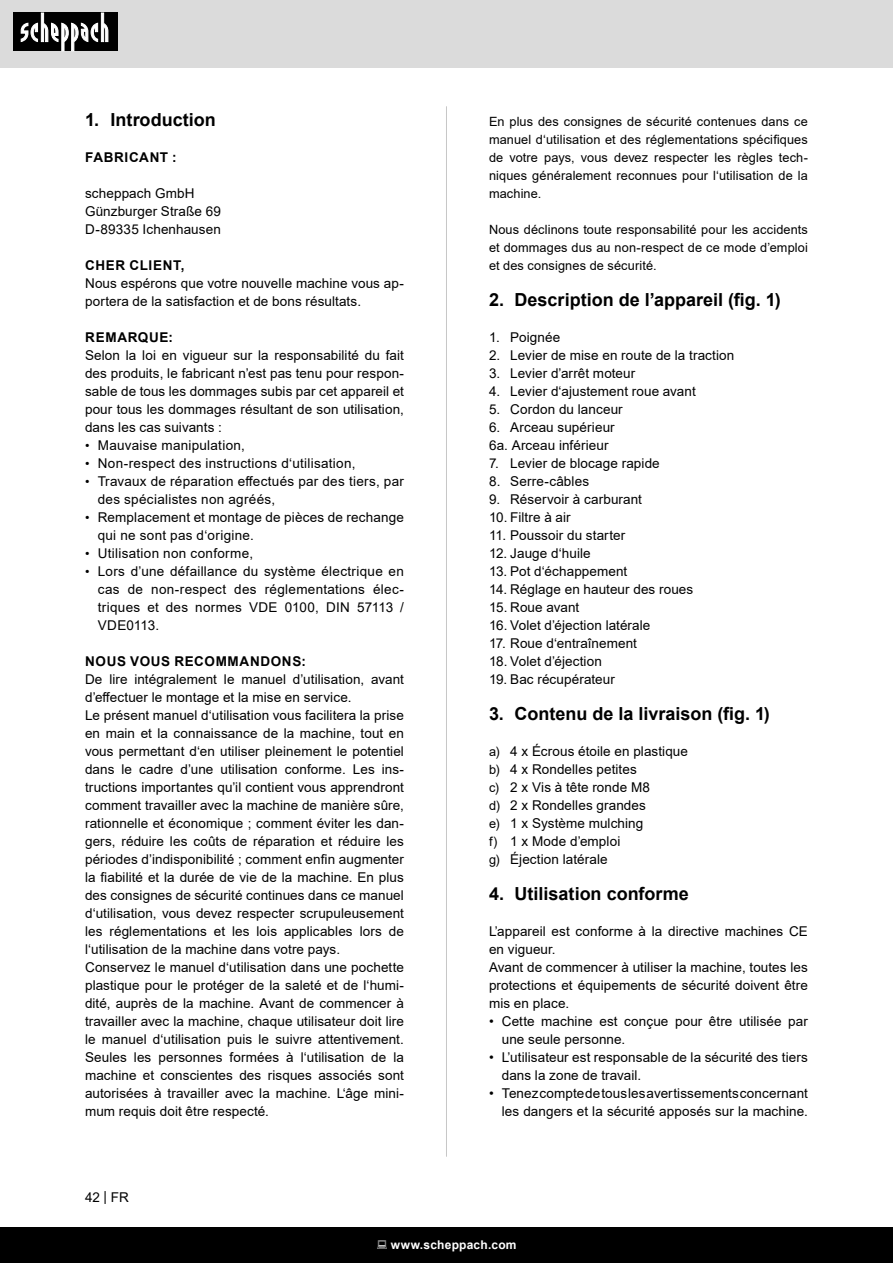
<style>
.page{position:relative;width:893px;height:1263px;background:#fff}
.page>*{position:absolute;margin:0;border:0;box-sizing:border-box;transform-origin:0 0}
.t1{font:700 18px "Arial";color:#000}
.Grundtext{font:13.5px/18px "Arial";letter-spacing:.01em;color:#000}
.Headline_klein{font:700 13.5px "Arial";letter-spacing:.05em;color:#000}
.Grundtext-2{font:12.75px/18px "Arial";letter-spacing:.01em;color:#000;text-align:justify}
.t2{font:700 12px "Arial";letter-spacing:.02em;color:#fff}
.s1{font-size:12.75px}
</style>
<div class="page">
<div style="left:0;top:0;width:893px;height:67px;background:#dbdbdb"></div>
<div style="left:0;top:1227px;width:893px;height:36px;background:#000"></div>
<div style="left:13px;top:13px;width:105px;height:38px;background:#000"></div>
<svg style="left:21px;top:13px;width:87px;height:38px"></svg>
<hr style="left:446px;top:106px;width:1px;height:1051px;background:#c7c7c7">
<p class="t1" style="left:85px;top:107px;width:132px">1. Introduction</p>
<p class="Headline_klein" style="left:85px;top:148px;width:93px">FABRICANT :</p>
<p class="Grundtext" style="left:85px;top:184px;width:111px">scheppach GmbH</p>
<p class="Grundtext" style="left:85px;top:202px;width:137px">Günzburger Straße 69</p>
<p class="Grundtext" style="left:85px;top:220px;width:137px">D-89335 Ichenhausen</p>
<p class="Headline_klein" style="left:85px;top:256px;width:101px">CHER CLIENT,</p>
<p class="Grundtext" style="left:85px;top:274px;width:320px">Nous espérons que votre nouvelle machine vous ap&shy;portera de la satisfaction et de bons résultats.</p>
<p class="Headline_klein" style="left:85px;top:328px;width:89px">REMARQUE:</p>
<p class="Grundtext" style="left:85px;top:346px;width:320px;text-align:justify">Selon la loi en vigueur sur la responsabilité du fait des produits, le fabricant n’est pas tenu pour respon&shy;sable de tous les dommages subis par cet appareil et pour tous les dommages résultant de son utilisation, dans les cas suivants :</p>
<p class="Grundtext" style="left:85px;top:436px;width:161px"><span class="s1">•</span> Mauvaise manipulation,</p>
<p class="Grundtext" style="left:85px;top:454px;width:272px"><span class="s1">•</span> Non-respect des instructions d‘utilisation,</p>
<p class="Grundtext" style="left:98px;top:472px;width:308px;text-indent:-13px"><span class="s1">•</span> Travaux de réparation effectués par des tiers, par des spécialistes non agréés,</p>
<p class="Grundtext" style="left:98px;top:508px;width:308px;text-indent:-13px"><span class="s1">•</span> Remplacement et montage de pièces de rechange qui ne sont pas d‘origine.</p>
<p class="Grundtext" style="left:85px;top:544px;width:170px"><span class="s1">•</span> Utilisation non conforme,</p>
<p class="Grundtext" style="left:98px;top:562px;width:308px;text-align:justify;text-indent:-13px"><span class="s1">•</span> Lors d’une défaillance du système électrique en cas de non-respect des réglementations élec&shy;triques et des normes VDE 0100, DIN 57113 / VDE0113.</p>
<p class="Headline_klein" style="left:85px;top:652px;width:222px">NOUS VOUS RECOMMANDONS:</p>
<p class="Grundtext" style="left:85px;top:670px;width:320px">De lire intégralement le manuel d’utilisation, avant d’effectuer le montage et la mise en service.</p>
<p class="Grundtext" style="left:85px;top:706px;width:320px;text-align:justify">Le présent manuel d‘utilisation vous facilitera la prise en main et la connaissance de la machine, tout en vous permettant d‘en utiliser pleinement le potentiel dans le cadre d’une utilisation conforme. Les ins&shy;tructions importantes qu’il contient vous apprendront comment travailler avec la machine de manière sûre, rationnelle et économique ; comment éviter les dan&shy;gers, réduire les coûts de réparation et réduire les périodes d’indisponibilité ; comment enfin augmenter la fiabilité et la durée de vie de la machine. En plus des consignes de sécurité continues dans ce manuel d‘utilisation, vous devez respecter scrupuleusement les réglementations et les lois applicables lors de l‘utilisation de la machine dans votre pays.</p>
<p class="Grundtext" style="left:85px;top:958px;width:320px;text-align:justify">Conservez le manuel d‘utilisation dans une pochette plastique pour le protéger de la saleté et de l‘humi&shy;dité, auprès de la machine. Avant de commencer à travailler avec la machine, chaque utilisateur doit lire le manuel d‘utilisation puis le suivre attentivement.<br>Seules les personnes formées à l‘utilisation de la machine et conscientes des risques associés sont autorisées à travailler avec la machine. L‘âge mini&shy;mum requis doit être respecté.</p>
<p class="Grundtext" style="left:85px;top:1188px;width:45px">42 | FR</p>
<p class="Grundtext-2" style="left:489px;top:112px;width:320px">En plus des consignes de sécurité contenues dans ce manuel d‘utilisation et des réglementations spécifiques de votre pays, vous devez respecter les règles tech&shy;niques généralement reconnues pour l‘utilisation de la machine.</p>
<p class="Grundtext-2" style="left:489px;top:220px;width:320px">Nous déclinons toute responsabilité pour les accidents et dommages dus au non-respect de ce mode dʼemploi et des consignes de sécurité.</p>
<p class="t1" style="left:489px;top:287px;width:293px">2. Description de l’appareil (fig. 1)</p>
<p class="Grundtext" style="left:489px;top:328px;width:73px">1. Poignée</p>
<p class="Grundtext" style="left:489px;top:346px;width:247px">2. Levier de mise en route de la traction</p>
<p class="Grundtext" style="left:489px;top:364px;width:148px">3. Levier d’arrêt moteur</p>
<p class="Grundtext" style="left:489px;top:382px;width:208px">4. Levier d‘ajustement roue avant</p>
<p class="Grundtext" style="left:489px;top:400px;width:135px">5. Cordon du lanceur</p>
<p class="Grundtext" style="left:489px;top:418px;width:127px">6. Arceau supérieur</p>
<p class="Grundtext" style="left:489px;top:436px;width:121px">6a. Arceau inférieur</p>
<p class="Grundtext" style="left:489px;top:454px;width:172px">7. Levier de blocage rapide</p>
<p class="Grundtext" style="left:489px;top:472px;width:102px">8. Serre-câbles</p>
<p class="Grundtext" style="left:489px;top:490px;width:155px">9. Réservoir à carburant</p>
<p class="Grundtext" style="left:489px;top:508px;width:83px">10. Filtre à air</p>
<p class="Grundtext" style="left:489px;top:526px;width:138px">11. Poussoir du starter</p>
<p class="Grundtext" style="left:489px;top:544px;width:103px">12. Jauge d‘huile</p>
<p class="Grundtext" style="left:489px;top:562px;width:140px">13. Pot d‘échappement</p>
<p class="Grundtext" style="left:489px;top:580px;width:206px">14. Réglage en hauteur des roues</p>
<p class="Grundtext" style="left:489px;top:598px;width:92px">15. Roue avant</p>
<p class="Grundtext" style="left:489px;top:616px;width:163px">16. Volet d’éjection latérale</p>
<p class="Grundtext" style="left:489px;top:634px;width:149px">17. Roue d‘entraînement</p>
<p class="Grundtext" style="left:489px;top:652px;width:114px">18. Volet d’éjection</p>
<p class="Grundtext" style="left:489px;top:670px;width:127px">19. Bac récupérateur</p>
<p class="t1" style="left:489px;top:701px;width:282px">3. Contenu de la livraison (fig. 1)</p>
<p class="Grundtext" style="left:489px;top:742px;width:201px"><span class="s1">a)</span> 4 x Écrous étoile en plastique</p>
<p class="Grundtext" style="left:489px;top:760px;width:149px"><span class="s1">b)</span> 4 x Rondelles petites</p>
<p class="Grundtext" style="left:489px;top:778px;width:163px"><span class="s1">c)</span> 2 x Vis à tête ronde M8</p>
<p class="Grundtext" style="left:489px;top:796px;width:158px"><span class="s1">d)</span> 2 x Rondelles grandes</p>
<p class="Grundtext" style="left:489px;top:814px;width:156px"><span class="s1">e)</span> 1 x Système mulching</p>
<p class="Grundtext" style="left:489px;top:832px;width:133px"><span class="s1">f)</span> 1 x Mode d’emploi</p>
<p class="Grundtext" style="left:489px;top:850px;width:120px"><span class="s1">g)</span> Éjection latérale</p>
<p class="t1" style="left:489px;top:881px;width:201px">4. Utilisation conforme</p>
<p class="Grundtext" style="left:489px;top:922px;width:320px">L’appareil est conforme à la directive machines CE en vigueur.</p>
<p class="Grundtext" style="left:489px;top:958px;width:320px;text-align:justify">Avant de commencer à utiliser la machine, toutes les protections et équipements de sécurité doivent être mis en place.</p>
<p class="Grundtext" style="left:502px;top:1012px;width:308px;text-indent:-13px">• Cette machine est conçue pour être utilisée par une seule personne.</p>
<p class="Grundtext" style="left:502px;top:1048px;width:308px;text-indent:-13px">• L’utilisateur est responsable de la sécurité des tiers dans la zone de travail.</p>
<p class="Grundtext" style="left:489px;top:1084px;width:320px;text-align:right">• Tenez compte de tous les avertissements concernant les dangers et la sécurité apposés sur la machine.</p>
<p class="t2" style="left:391px;top:1236px;width:127px">www.scheppach.com</p>
</div>
